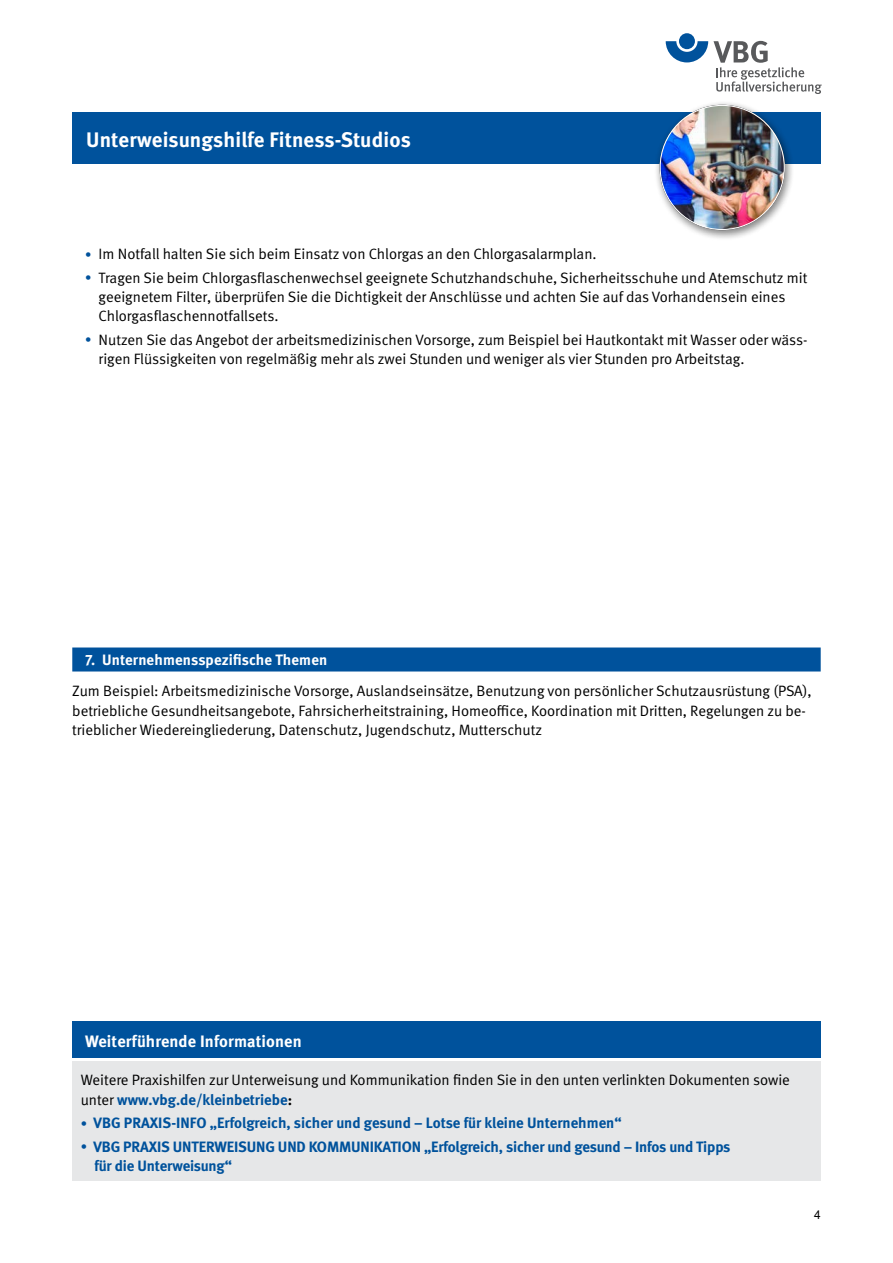
<style>
.page{position:relative;width:893px;height:1263px;background:#fff}
.page>*{position:absolute;margin:0;border:0;box-sizing:border-box;transform-origin:0 0}
.t1{font:700 21px "DGUV Meta";letter-spacing:.01em;color:#fff}
._01_Überschriften_Weiterführende_Infos{font:700 16.5px "DGUV Meta";letter-spacing:.01em;color:#fff}
._02_Fließtext_Fließtext{font:15px/19.2px "DGUV Meta";color:#000}
.t2{font:700 15px/19.2px "DGUV Meta";letter-spacing:-.01em;color:#00529c}
._02_Fließtext_Zwischenüberschriften{font:700 15px "DGUV Meta";letter-spacing:.01em;color:#fff}
.t3{font:12px "Arial";color:#000}
.s1{font-family:"Arial";font-size:18px;color:#00529c}
.s2{font-weight:700;color:#00529c}
.s3{font-weight:700}
.s4{font-family:"Arial";font-weight:400;font-size:18px}
</style>
<div class="page">
<div style="left:679px;top:33px;width:16px;height:16px;background:#00529c;border-radius:50%"></div>
<svg style="left:666px;top:41px;width:156px;height:53px"></svg>
<div style="left:72px;top:112px;width:749px;height:51px;background:#00529c"></div>
<div style="left:72px;top:1061px;width:749px;height:120px;background:#e6e7e8"></div>
<div style="left:72px;top:1022px;width:749px;height:36px;background:#00529c"></div>
<div style="left:72px;top:647px;width:749px;height:24px;background:#00529c"></div>
<div style="left:654px;top:100px;width:140px;height:141px;background:#000;opacity:.3"></div>
<img style="left:660px;top:105px;width:124px;height:124px;border-radius:62px">
<h1 class="t1" style="left:86px;top:127px;width:326px">Unterweisungshilfe Fitness-Studios</h1>
<p class="_02_Fließtext_Fließtext" style="left:85px;top:245px;width:513px"><span class="s1">•</span> Im Notfall halten Sie sich beim Einsatz von Chlorgas an den Chlorgasalarmplan.</p>
<p class="_02_Fließtext_Fließtext" style="left:99px;top:268px;width:710px;text-indent:-14px"><span class="s1">•</span> Tragen Sie beim Chlorgasflaschenwechsel geeignete Schutzhandschuhe, Sicherheitsschuhe und Atemschutz mit geeignetem Filter, überprüfen Sie die Dichtigkeit der Anschlüsse und achten Sie auf das Vorhandensein eines<br>Chlorgasflaschennotfallsets.</p>
<p class="_02_Fließtext_Fließtext" style="left:99px;top:330px;width:709px;text-indent:-14px"><span class="s1">•</span> Nutzen Sie das Angebot der arbeitsmedizinischen Vorsorge, zum Beispiel bei Hautkontakt mit Wasser oder wäss&shy;rigen Flüssigkeiten von regelmäßig mehr als zwei Stunden und weniger als vier Stunden pro Arbeitstag.</p>
<h2 class="_02_Fließtext_Zwischenüberschriften" style="left:85px;top:650px;width:244px">7. Unternehmensspezifische Themen</h2>
<p class="_02_Fließtext_Fließtext" style="left:72px;top:682px;width:741px">Zum Beispiel: Arbeitsmedizinische Vorsorge, Auslandseinsätze, Benutzung von persönlicher Schutzausrüstung (PSA), betriebliche Gesundheitsangebote, Fahrsicherheitstraining, Homeoffice, Koordination mit Dritten, Regelungen zu be&shy;trieblicher Wiedereingliederung, Datenschutz, Jugendschutz, Mutterschutz</p>
<p class="_01_Überschriften_Weiterführende_Infos" style="left:85px;top:1031px;width:218px">Weiterführende Informationen</p>
<p class="_02_Fließtext_Fließtext" style="left:81px;top:1071px;width:711px">Weitere Praxishilfen zur Unterweisung und Kommunikation finden Sie in den unten verlinkten Dokumenten sowie unter <span class="s2">www.vbg.de/kleinbetriebe</span><span class="s3">:</span></p>
<p class="t2" style="left:81px;top:1114px;width:542px"><span class="s4">•</span> VBG PRAXIS-INFO „Erfolgreich, sicher und gesund – Lotse für kleine Unternehmen“</p>
<p class="t2" style="left:94px;top:1137px;width:638px;text-indent:-14px"><span class="s4">•</span> VBG PRAXIS UNTERWEISUNG UND KOMMUNIKATION „Erfolgreich, sicher und gesund – Infos und Tipps für die Unterweisung“</p>
<p class="t3" style="left:814px;top:1207px;width:8px">4</p>
</div>
